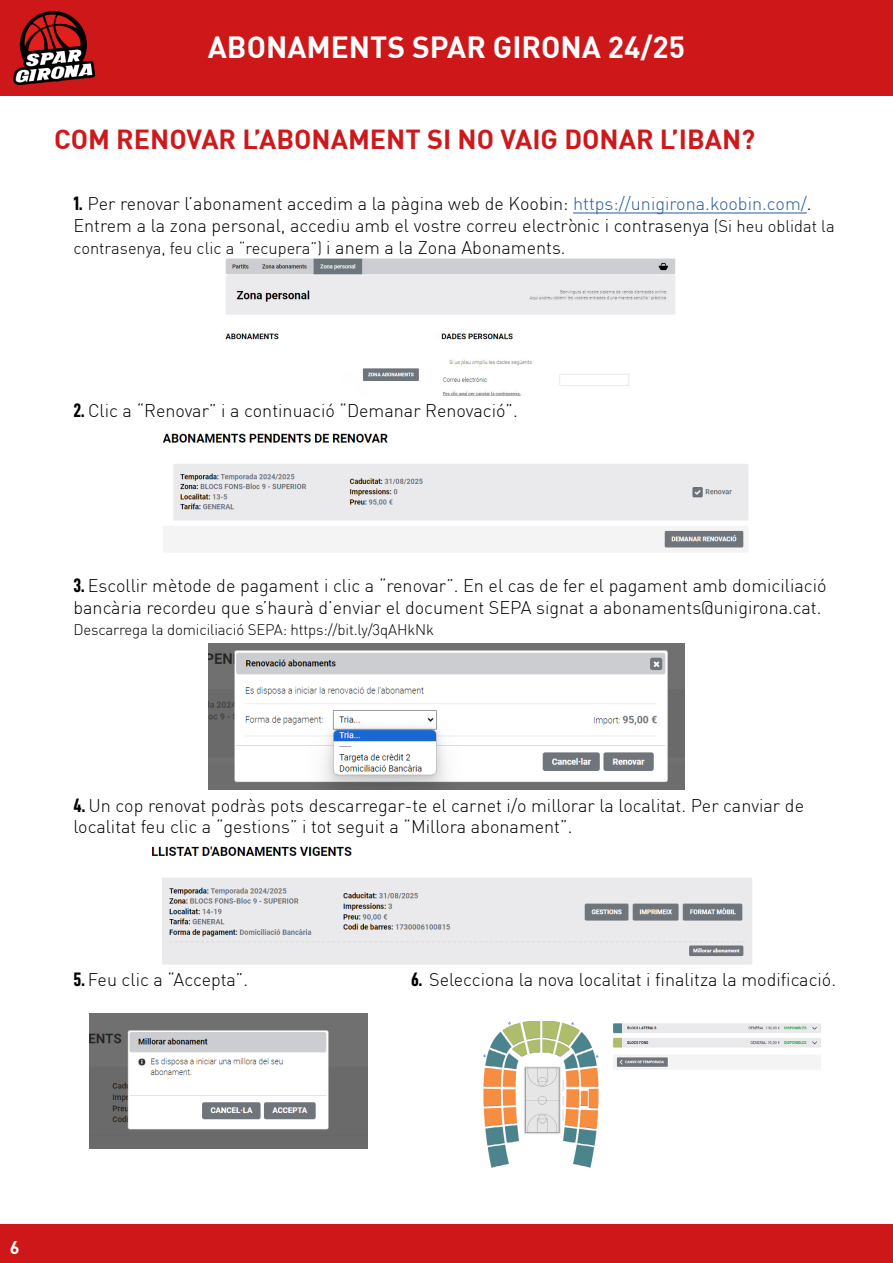
<style>
.page{position:relative;width:893px;height:1263px;background:#fff}
.page>*{position:absolute;margin:0;border:0;box-sizing:border-box;transform-origin:0 0}
.t1{font:700 30px "DIN";color:#fff}
.t2{font:700 27px "DIN";color:#cd191c}
.t3{font:300 18px/21.6px "DIN";color:#000}
.t4{font:700 18px "DIN";color:#fff}
.t5{font:300 16.5px "DIN";color:#000}
.t6{font:300 15px "DIN";letter-spacing:-.01em;color:#000}
.s1{font-family:"D DIN Condensed Bold";font-weight:400;font-size:19.5px}
.s2{color:#275b9b}
.s3{font-size:16.5px}
.s4{font-size:18px}
</style>
<div class="page">
<div style="left:0;top:1225px;width:893px;height:38px;background:#cd1719"></div>
<div style="left:0;top:0;width:893px;height:96px;background:#cd1719"></div>
<img style="left:13px;top:11px;width:82px;height:74px">
<hr style="left:573px;top:213px;width:234px;height:1px;background:#275b9b">
<img style="left:223px;top:258px;width:453px;height:138px">
<img style="left:163px;top:433px;width:585px;height:119px">
<img style="left:208px;top:643px;width:477px;height:147px">
<img style="left:151px;top:846px;width:601px;height:119px">
<img style="left:90px;top:1013px;width:278px;height:135px">
<img style="left:483px;top:1021px;width:338px;height:147px">
<h1 class="t1" style="left:208px;top:28px;width:479px">ABONAMENTS SPAR GIRONA 24/25</h1>
<h2 class="t2" style="left:54px;top:121px;width:703px">COM RENOVAR L’ABONAMENT SI NO VAIG DONAR L’IBAN?</h2>
<p class="t3" style="left:73px;top:193px;width:763px"><span class="s1">1.</span> Per renovar l’abonament accedim a la pàgina web de Koobin: <span class="s2">https://unigirona.koobin.com/</span>.<br>Entrem a la zona personal, accediu amb el vostre correu electrònic i contrasenya <span class="s3">(Si heu oblidat la</span></p>
<p class="t5" style="left:73px;top:238px;width:494px">contrasenya, feu clic a “recupera”) <span class="s4">i anem a la Zona Abonaments.</span></p>
<p class="t3" style="left:73px;top:400px;width:446px"><span class="s1">2.</span> Clic a “Renovar” i a continuació “Demanar Renovació”.</p>
<p class="t3" style="left:73px;top:575px;width:755px"><span class="s1">3.</span> Escollir mètode de pagament i clic a “renovar”. En el cas de fer el pagament amb domiciliació bancària recordeu que s’haurà d’enviar el document SEPA signat a abonaments@unigirona.cat.</p>
<p class="t6" style="left:73px;top:621px;width:362px">Descarrega la domiciliació SEPA: https://bit.ly/3qAHkNk</p>
<p class="t3" style="left:73px;top:794px;width:732px"><span class="s1">4.</span> Un cop renovat podràs pots descarregar-te el carnet i/o millorar la localitat. Per canviar de localitat feu clic a “gestions” i tot seguit a “Millora abonament”.</p>
<p class="t3" style="left:73px;top:969px;width:176px"><span class="s1">5.</span> Feu clic a “Accepta”.</p>
<p class="t3" style="left:411px;top:969px;width:427px"><span class="s1">6.</span> Selecciona la nova localitat i finalitza la modificació.</p>
<p class="t4" style="left:10px;top:1236px;width:11px">6</p>
</div>
